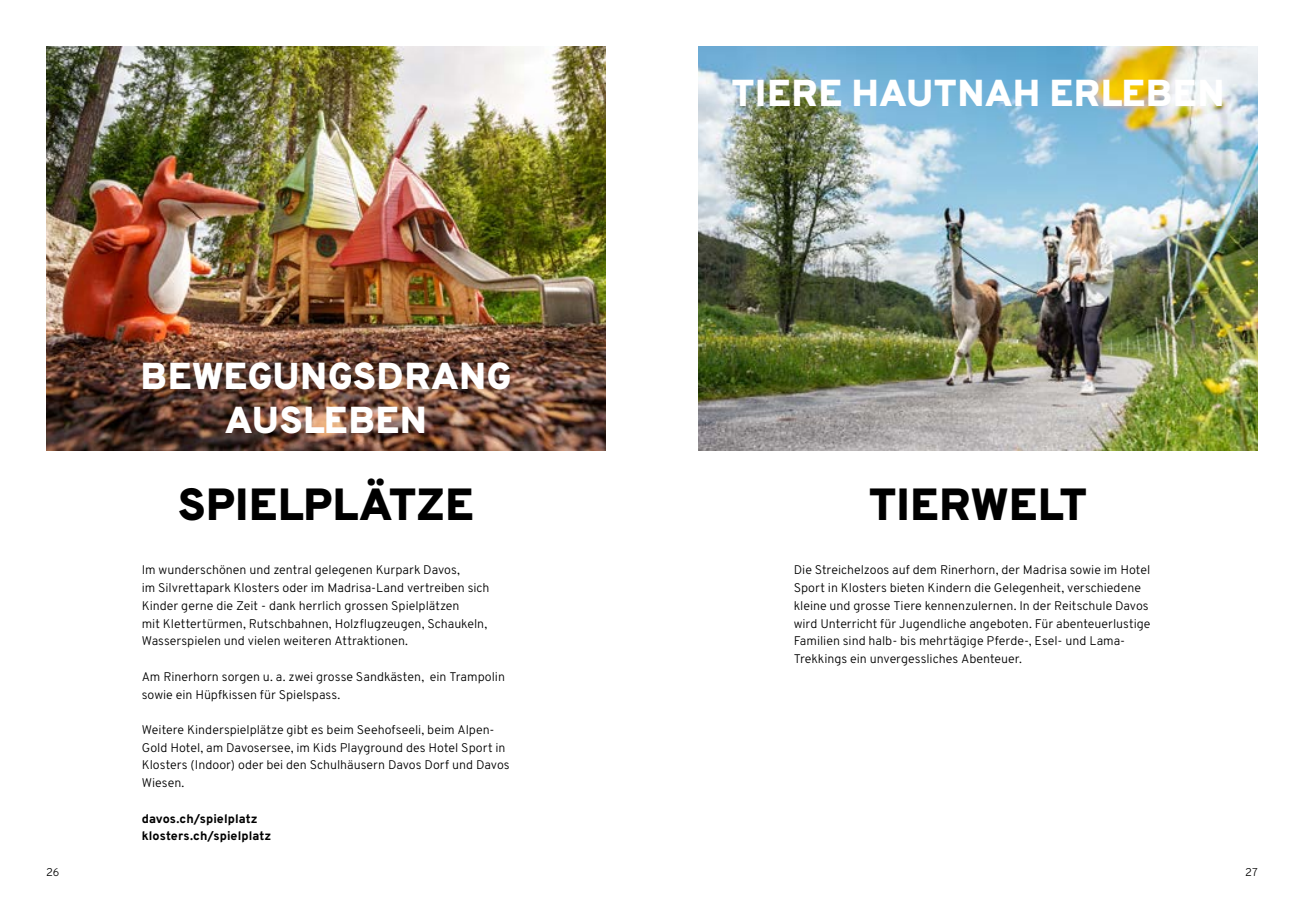
<style>
.page{position:relative;width:1304px;height:922px;background:#fff}
.page>*{position:absolute;margin:0;border:0;box-sizing:border-box;transform-origin:0 0}
.t1{font:800 45px "Overpass";color:#000}
.t2{font:800 37.5px/43.8px "Overpass";letter-spacing:.01em;color:#fff;text-align:center}
.t3{font:300 12.5px/17.8px "Overpass";color:#000}
.t4{font:800 12.5px/17.8px "Overpass";letter-spacing:.005em;color:#000}
.t5{font:300 11.25px "Overpass";color:#000}
</style>
<div class="page">
<img style="left:698px;top:46px;width:560px;height:404px">
<img style="left:46px;top:46px;width:560px;height:404px">
<h2 class="t2" style="left:141px;top:354px;width:372px">BEWEGUNGSDRANG<br>AUSLEBEN</h2>
<h1 class="t1" style="left:178px;top:475px;width:298px">SPIELPLÄTZE</h1>
<p class="t3" style="left:142px;top:561px;width:349px">Im wunderschönen und zentral gelegenen Kurpark Davos,<br>im Silvrettapark Klosters oder im Madrisa-Land vertreiben sich Kinder gerne die Zeit - dank herrlich grossen Spielplätzen<br>mit Klettertürmen, Rutschbahnen, Holzflugzeugen, Schaukeln, Wasserspielen und vielen weiteren Attraktionen.</p>
<p class="t3" style="left:142px;top:667px;width:365px">Am Rinerhorn sorgen u. a. zwei grosse Sandkästen, ein Trampolin sowie ein Hüpfkissen für Spielspass.</p>
<p class="t3" style="left:142px;top:720px;width:370px">Weitere Kinderspielplätze gibt es beim Seehofseeli, beim Alpen-Gold Hotel, am Davosersee, im Kids Playground des Hotel Sport in Klosters (Indoor) oder bei den Schulhäusern Davos Dorf und Davos Wiesen.</p>
<p class="t4" style="left:142px;top:809px;width:131px">davos.ch/spielplatz klosters.ch/spielplatz</p>
<h2 class="t2" style="left:731px;top:72px;width:495px">TIERE HAUTNAH ERLEBEN</h2>
<h1 class="t1" style="left:869px;top:475px;width:220px">TIERWELT</h1>
<p class="t3" style="left:794px;top:561px;width:358px">Die Streichelzoos auf dem Rinerhorn, der Madrisa sowie im Hotel Sport in Klosters bieten Kindern die Gelegenheit, verschiedene kleine und grosse Tiere kennenzulernen. In der Reitschule Davos wird Unterricht für Jugendliche angeboten. Für abenteuerlustige Familien sind halb- bis mehrtägige Pferde-, Esel- und Lama-Trekkings ein unvergessliches Abenteuer.</p>
<p class="t5" style="left:46px;top:864px;width:15px">26</p>
<p class="t5" style="left:1245px;top:864px;width:14px">27</p>
</div>
